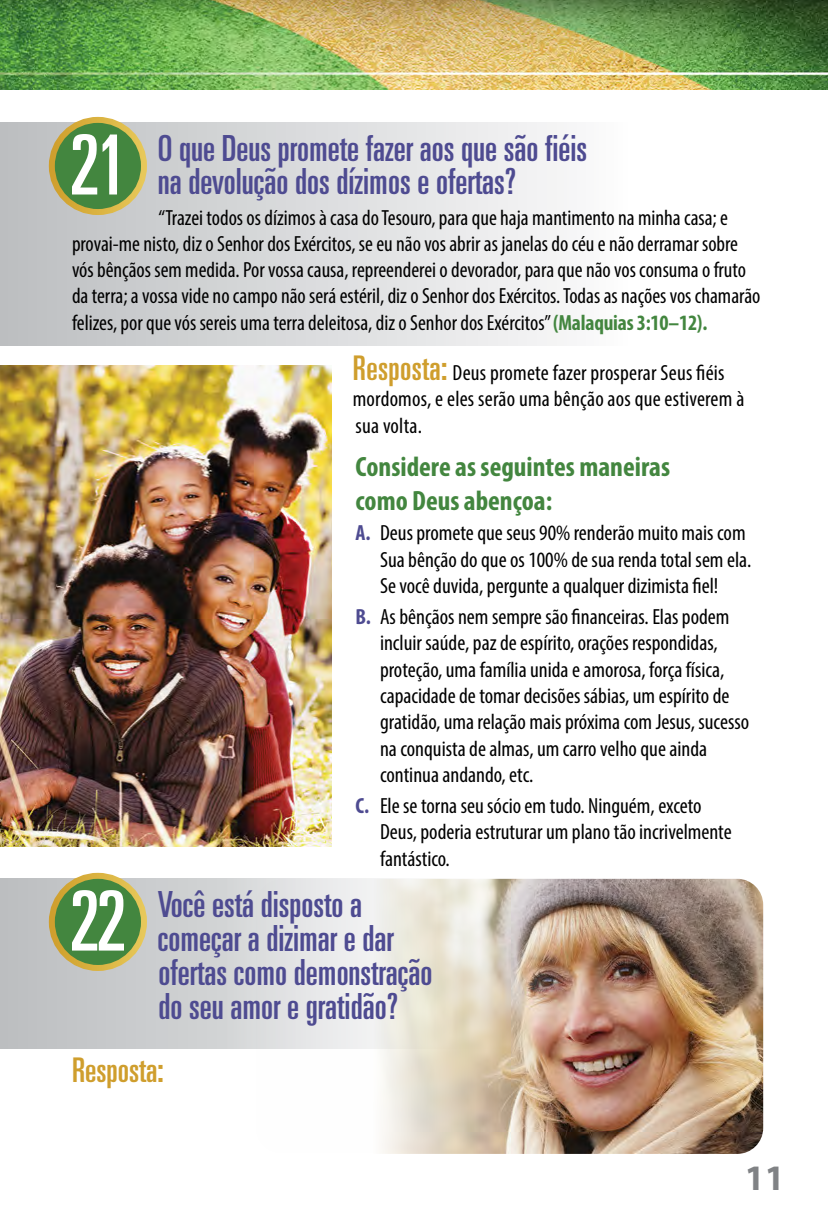
<style>
.page{position:relative;width:828px;height:1224px;background:#fff}
.page>*{position:absolute;margin:0;border:0;box-sizing:border-box;transform-origin:0 0}
.t1{font:ultra-condensed 83px "Univers";color:#fff}
.t2{font:ultra-condensed 36px/34px "Univers";color:#4e4b91}
.t3{font:700 36px "Myriad Pro";color:#808285}
.t4{font:ultra-condensed 34px "Univers";color:#cf9e2d}
.t5{font:700 condensed 28px/33.6px "Myriad Pro";color:#43863f}
.t6{font:condensed 22px/26.4px "Myriad Pro";color:#000}
.s1{font-weight:700;color:#43863f}
.s2{font-family:"Univers";font-stretch:ultra-condensed;font-size:34px;color:#cf9e2d}
.s3{font-weight:700;color:#4e4b91}
</style>
<div class="page">
<svg style="left:0;top:879px;width:255px;height:169px;background:#c9cbcb"></svg>
<img style="left:255px;top:879px;width:508px;height:275px">
<img style="left:0;top:0;width:828px;height:90px">
<div style="left:52px;top:876px;width:92px;height:92px;background:#43863f;border-radius:50%"></div>
<div style="left:49px;top:873px;width:98px;height:98px;border:6px solid #fff;border-radius:50%"></div>
<div style="left:0;top:123px;width:628px;height:223px;background:linear-gradient(to right,#bcbebe,#fcfcfd)"></div>
<div style="left:52px;top:120px;width:92px;height:92px;background:#43863f;border-radius:50%"></div>
<div style="left:49px;top:117px;width:98px;height:98px;border:6px solid #fff;border-radius:50%"></div>
<img style="left:0;top:366px;width:331px;height:481px">
<h1 class="t1" style="left:69px;top:118px;width:59px">21</h1>
<h2 class="t2" style="left:158px;top:131px;width:431px">O que Deus promete fazer aos que são fiéis na devolução dos dízimos e ofertas?</h2>
<p class="t6" style="left:72px;top:205px;width:690px;text-indent:87px">“Trazei todos os dízimos à casa do Tesouro, para que haja mantimento na minha casa; e provai-me nisto, diz o Senhor dos Exércitos, se eu não vos abrir as janelas do céu e não derramar sobre vós bênçãos sem medida. Por vossa causa, repreenderei o devorador, para que não vos consuma o fruto da terra; a vossa vide no campo não será estéril, diz o Senhor dos Exércitos. Todas as nações vos chamarão felizes, por que vós sereis uma terra deleitosa, diz o Senhor dos Exércitos” <span class="s1">(Malaquias 3:10–12).</span></p>
<p class="t6" style="left:353px;top:359px;width:393px"><span class="s2">Resposta:</span> Deus promete fazer prosperar Seus fiéis mordomos, e eles serão uma bênção aos que estiverem à sua volta.</p>
<p class="t5" style="left:356px;top:449px;width:316px">Considere as seguintes maneiras como Deus abençoa:</p>
<p class="t6" style="left:380px;top:520px;width:373px;text-indent:-24px"><span class="s3">A.</span> Deus promete que seus 90% renderão muito mais com<br>Sua bênção do que os 100% de sua renda total sem ela.<br>Se você duvida, pergunte a qualquer dizimista fiel!</p>
<p class="t6" style="left:380px;top:603px;width:371px;text-indent:-24px"><span class="s3">B.</span> As bênçãos nem sempre são financeiras. Elas podem incluir saúde, paz de espírito, orações respondidas, proteção, uma família unida e amorosa, força física, capacidade de tomar decisões sábias, um espírito de gratidão, uma relação mais próxima com Jesus, sucesso na conquista de almas, um carro velho que ainda continua andando, etc.</p>
<p class="t6" style="left:380px;top:792px;width:353px;text-indent:-24px"><span class="s3">C.</span> Ele se torna seu sócio em tudo. Ninguém, exceto<br>Deus, poderia estruturar um plano tão incrivelmente fantástico.</p>
<h1 class="t1" style="left:69px;top:874px;width:59px">22</h1>
<h2 class="t2" style="left:158px;top:887px;width:276px">Você está disposto a começar a dizimar e dar ofertas como demonstração do seu amor e gratidão?</h2>
<h3 class="t4" style="left:72px;top:1050px;width:93px">Resposta:</h3>
<h2 class="t3" style="left:745px;top:1155px;width:41px">11</h2>
</div>
